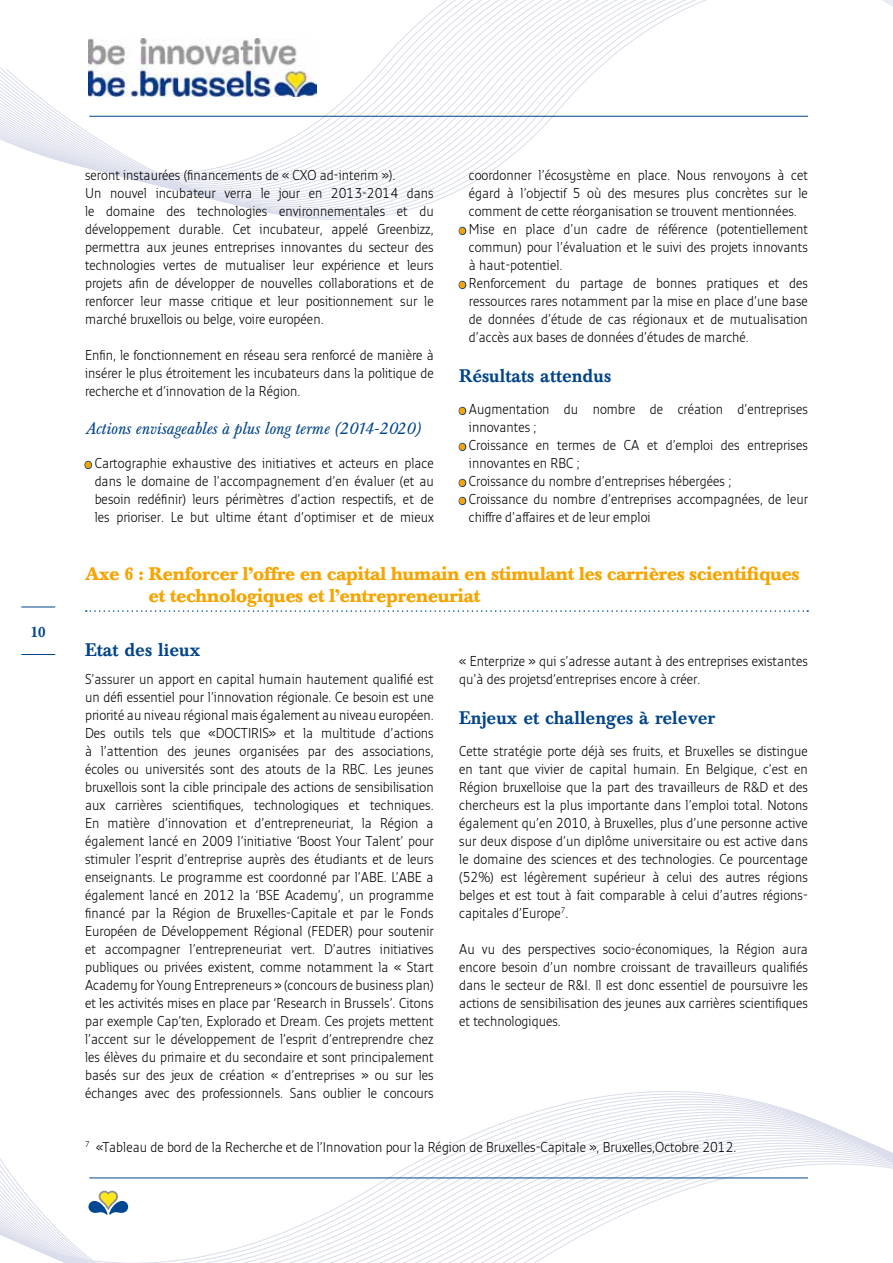
<style>
.page{position:relative;width:893px;height:1263px;background:#fff}
.page>*{position:absolute;margin:0;border:0;box-sizing:border-box;transform-origin:0 0}
.t1{font:700 18px/21.6px "Baskerville BE";color:#f6a400;scale:.95 1}
.t2{font:500 18px "Baskerville BE";color:#004489}
.t3{font:italic 16.5px "Baskerville BE";color:#004489}
.t4{font:500 15px "Baskerville";color:#004489}
.t5{font:300 14.25px/18px "Monitor";color:#000;text-align:justify;scale:.9 1}
</style>
<div class="page">
<svg style="left:0;top:0;width:893px;height:220px"></svg>
<svg style="left:0;top:1091px;width:893px;height:172px"></svg>
<svg style="left:88px;top:1191px;width:40px;height:24px"></svg>
<hr style="left:89px;top:1177px;width:719px;height:1px;background:#004489">
<hr style="left:89px;top:116px;width:719px;height:1px;background:#004489">
<hr style="left:21px;top:607px;width:34px;height:1px;background:#004489">
<hr style="left:21px;top:654px;width:34px;height:1px;background:#004489">
<img style="left:88px;top:38px;width:228px;height:58px">
<svg style="left:86px;top:610px;width:722px;height:2px"></svg>
<svg style="left:84px;top:460px;width:8px;height:10px"></svg>
<svg style="left:458px;top:226px;width:9px;height:10px"></svg>
<svg style="left:458px;top:280px;width:9px;height:10px"></svg>
<svg style="left:458px;top:406px;width:9px;height:10px"></svg>
<svg style="left:458px;top:442px;width:9px;height:10px"></svg>
<svg style="left:458px;top:478px;width:9px;height:10px"></svg>
<svg style="left:458px;top:496px;width:9px;height:10px"></svg>
<p class="t4" style="left:31px;top:623px;width:16px">10</p>
<p class="t5" style="left:85px;top:165px;width:389px;text-align:left">seront instaurées (financements de « CXO ad-interim »).<br>Un nouvel incubateur verra le jour en 2013-2014 dans le domaine des technologies environnementales et du développement durable. Cet incubateur, appelé Greenbizz, permettra aux jeunes entreprises innovantes du secteur des technologies vertes de mutualiser leur expérience et leurs projets afin de développer de nouvelles collaborations et de renforcer leur masse critique et leur positionnement sur le marché bruxellois ou belge, voire européen.</p>
<p class="t5" style="left:85px;top:345px;width:389px">Enfin, le fonctionnement en réseau sera renforcé de manière à insérer le plus étroitement les incubateurs dans la politique de recherche et d’innovation de la Région.</p>
<p class="t3" style="left:85px;top:419px;width:337px">Actions envisageables à plus long terme (2014-2020)</p>
<p class="t5" style="left:95px;top:453px;width:378px">Cartographie exhaustive des initiatives et acteurs en place dans le domaine de l’accompagnement d’en évaluer (et au besoin redéfinir) leurs périmètres d’action respectifs, et de les prioriser. Le but ultime étant d’optimiser et de mieux</p>
<p class="t5" style="left:469px;top:165px;width:378px;text-align:left">coordonner l’écosystème en place. Nous renvoyons à cet égard à l’objectif 5 où des mesures plus concrètes sur le comment de cette réorganisation se trouvent mentionnées.<br>Mise en place d’un cadre de référence (potentiellement commun) pour l’évaluation et le suivi des projets innovants à haut-potentiel.<br>Renforcement du partage de bonnes pratiques et des ressources rares notamment par la mise en place d’une base de données d’étude de cas régionaux et de mutualisation d’accès aux bases de données d’études de marché.</p>
<p class="t2" style="left:459px;top:365px;width:153px">Résultats attendus</p>
<p class="t5" style="left:469px;top:399px;width:378px;text-align:left">Augmentation du nombre de création d’entreprises innovantes ;<br>Croissance en termes de CA et d’emploi des entreprises innovantes en RBC ;<br>Croissance du nombre d’entreprises hébergées ;<br>Croissance du nombre d’entreprises accompagnées, de leur chiffre d’affaires et de leur emploi</p>
<p class="t1" style="left:149px;top:563px;width:686px;text-indent:-64px">Axe 6 : Renforcer l’offre en capital humain en stimulant les carrières scientifiques et technologiques et l’entrepreneuriat</p>
<p class="t2" style="left:85px;top:639px;width:117px">Etat des lieux</p>
<p class="t5" style="left:85px;top:669px;width:389px">S’assurer un apport en capital humain hautement qualifié est un défi essentiel pour l’innovation régionale. Ce besoin est une priorité au niveau régional mais également au niveau européen.<br>Des outils tels que «DOCTIRIS» et la multitude d’actions à l’attention des jeunes organisées par des associations, écoles ou universités sont des atouts de la RBC. Les jeunes bruxellois sont la cible principale des actions de sensibilisation aux carrières scientifiques, technologiques et techniques.<br>En matière d’innovation et d’entrepreneuriat, la Région a également lancé en 2009 l’initiative ‘Boost Your Talent’ pour stimuler l’esprit d’entreprise auprès des étudiants et de leurs enseignants. Le programme est coordonné par l’ABE. L’ABE a également lancé en 2012 la ‘BSE Academy’, un programme financé par la Région de Bruxelles-Capitale et par le Fonds Européen de Développement Régional (FEDER) pour soutenir et accompagner l’entrepreneuriat vert. D’autres initiatives publiques ou privées existent, comme notamment la « Start Academy for Young Entrepreneurs » (concours de business plan) et les activités mises en place par ‘Research in Brussels’. Citons par exemple Cap’ten, Explorado et Dream. Ces projets mettent l’accent sur le développement de l’esprit d’entreprendre chez les élèves du primaire et du secondaire et sont principalement basés sur des jeux de création « d’entreprises » ou sur les échanges avec des professionnels. Sans oublier le concours</p>
<p class="t5" style="left:459px;top:651px;width:389px">« Enterprize » qui s’adresse autant à des entreprises existantes qu’à des projetsd’entreprises encore à créer.</p>
<p class="t2" style="left:459px;top:707px;width:258px">Enjeux et challenges à relever</p>
<p class="t5" style="left:459px;top:741px;width:389px">Cette stratégie porte déjà ses fruits, et Bruxelles se distingue en tant que vivier de capital humain. En Belgique, c’est en Région bruxelloise que la part des travailleurs de R&amp;D et des chercheurs est la plus importante dans l’emploi total. Notons également qu’en 2010, à Bruxelles, plus d’une personne active sur deux dispose d’un diplôme universitaire ou est active dans le domaine des sciences et des technologies. Ce pourcentage (52%) est légèrement supérieur à celui des autres régions belges et est tout à fait comparable à celui d’autres régions&shy;capitales d’Europe<sup>7</sup>.</p>
<p class="t5" style="left:459px;top:939px;width:389px">Au vu des perspectives socio-économiques, la Région aura encore besoin d’un nombre croissant de travailleurs qualifiés dans le secteur de R&amp;I. Il est donc essentiel de poursuivre les actions de sensibilisation des jeunes aux carrières scientifiques et technologiques.</p>
<p class="t5" style="left:85px;top:1137px;width:725px"><sup>7</sup> «Tableau de bord de la Recherche et de l’Innovation pour la Région de Bruxelles-Capitale », Bruxelles,Octobre 2012.</p>
</div>
